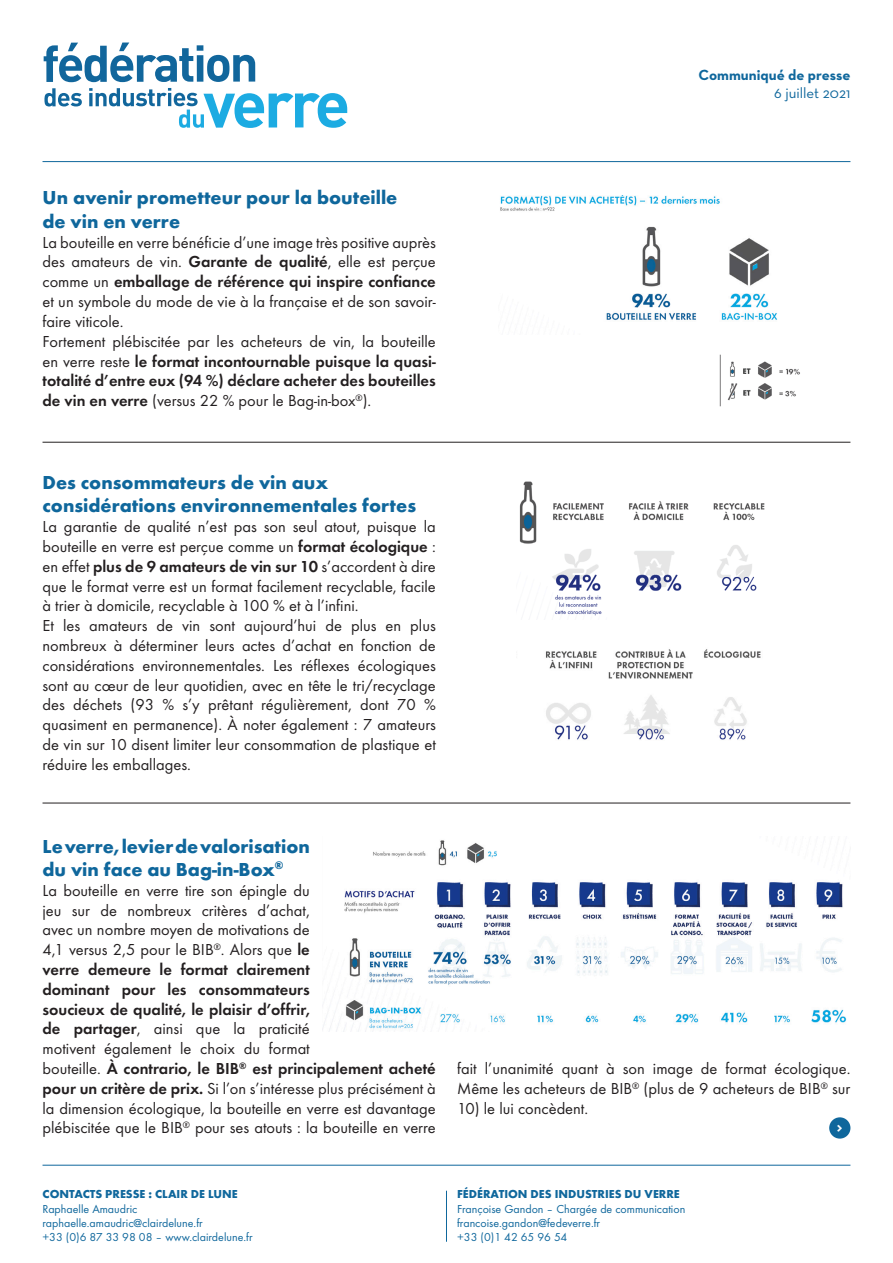
<style>
.page{position:relative;width:893px;height:1263px;background:#fff}
.page>*{position:absolute;margin:0;border:0;box-sizing:border-box;transform-origin:0 0}
.t1{font:700 19.5px "Futura T";color:#0f679c}
.t2{font:16.5px/19.8px "Futura T";color:#231f20;text-align:justify}
.t3{font:600 16.5px/19.8px "Futura T";color:#231f20;text-align:justify}
.t4{font:700 15px "Neutra Text";color:#0f679c}
.t5{font:15px "Neutra Text";color:#0f679c}
.t6{font:700 15px "Nexa";color:#fff}
.t7{font:12px "Futura T";color:#0f679c}
.t8{font:700 12px "Futura T";color:#0f679c}
.s1{font-weight:600}
.s2{font-weight:400}
</style>
<div class="page">
<img style="left:323px;top:840px;width:524px;height:191px">
<hr style="left:446px;top:1191px;width:1px;height:51px;background:#0f679c">
<svg style="left:44px;top:43px;width:211px;height:39px"></svg>
<svg style="left:44px;top:88px;width:38px;height:19px"></svg>
<svg style="left:89px;top:88px;width:258px;height:40px"></svg>
<hr style="left:43px;top:161px;width:807px;height:1px;background:#0f679c">
<hr style="left:43px;top:1165px;width:807px;height:1px;background:#0f679c">
<hr style="left:43px;top:803px;width:807px;height:1px;background:#231f20">
<hr style="left:43px;top:442px;width:807px;height:1px;background:#231f20">
<img style="left:500px;top:195px;width:278px;height:126px">
<img style="left:719px;top:354px;width:81px;height:53px">
<img style="left:519px;top:481px;width:246px;height:135px">
<img style="left:545px;top:649px;width:216px;height:91px">
<div style="left:829px;top:1117px;width:21px;height:21px;background:#0f679c;border-radius:50%"></div>
<p class="t4" style="left:698px;top:66px;width:153px">Communiqué de presse</p>
<p class="t5" style="left:774px;top:84px;width:78px">6 juillet 2021</p>
<p class="t1" style="left:43px;top:186px;width:356px">Un avenir prometteur pour la bouteille</p>
<p class="t1" style="left:43px;top:210px;width:139px">de vin en verre</p>
<p class="t2" style="left:43px;top:232px;width:395px">La bouteille en verre bénéficie d’une image très positive auprès des amateurs de vin. <span class="s1">Garante de qualité</span>, elle est perçue comme un <span class="s1">emballage de référence qui inspire confiance </span>et un symbole du mode de vie à la française et de son savoir&shy;faire viticole.</p>
<p class="t3" style="left:43px;top:331px;width:395px"><span class="s2">Fortement plébiscitée par les acheteurs de vin, la bouteille en verre reste</span> le format incontournable puisque la quasi&shy;totalité d’entre eux (94 %) déclare acheter des bouteilles de vin en verre <span class="s2">(versus 22 % pour le Bag-in-box</span><sup>®</sup><span class="s2">).</span></p>
<p class="t1" style="left:43px;top:471px;width:287px">Des consommateurs de vin aux</p>
<p class="t1" style="left:43px;top:494px;width:375px">considérations environnementales fortes</p>
<p class="t2" style="left:43px;top:517px;width:395px">La garantie de qualité n’est pas son seul atout, puisque la bouteille en verre est perçue comme un <span class="s1">format écologique</span> : en effet <span class="s1">plus de 9 amateurs de vin sur 10</span> s’accordent à dire que le format verre est un format facilement recyclable, facile à trier à domicile, recyclable à 100 % et à l’infini.</p>
<p class="t2" style="left:43px;top:616px;width:395px">Et les amateurs de vin sont aujourd’hui de plus en plus nombreux à déterminer leurs actes d’achat en fonction de considérations environnementales. Les réflexes écologiques sont au cœur de leur quotidien, avec en tête le tri/recyclage des déchets (93 % s’y prêtant régulièrement, dont 70 % quasiment en permanence). À noter également : 7 amateurs de vin sur 10 disent limiter leur consommation de plastique et réduire les emballages.</p>
<p class="t1" style="left:43px;top:834px;width:269px">Le verre, levier de valorisation</p>
<p class="t1" style="left:43px;top:858px;width:243px">du vin face au Bag-in-Box<sup>®</sup></p>
<p class="t2" style="left:43px;top:880px;width:395px;text-align:left">La bouteille en verre tire son épingle du<br>jeu sur de nombreux critères d’achat,<br>avec un nombre moyen de motivations de<br>4,1 versus 2,5 pour le BIB<sup>®</sup>. Alors que <span class="s1">le<br>verre demeure le format clairement<br>dominant pour les consommateurs<br>soucieux de qualité, le plaisir d’offrir,<br>de partager</span>, ainsi que la praticité<br>motivent également le choix du format<br>bouteille. <span class="s1">À contrario, le BIB</span><sup>®</sup> <span class="s1">est principalement acheté pour un critère de prix.</span> Si l’on s’intéresse plus précisément à la dimension écologique, la bouteille en verre est davantage plébiscitée que le BIB<sup>®</sup> pour ses atouts : la bouteille en verre</p>
<p class="t8" style="left:43px;top:1187px;width:197px">CONTACTS PRESSE : CLAIR DE LUNE</p>
<p class="t7" style="left:43px;top:1201px;width:96px">Raphaelle Amaudric</p>
<p class="t7" style="left:43px;top:1216px;width:162px">raphaelle.amaudric@clairdelune.fr</p>
<p class="t7" style="left:43px;top:1230px;width:212px">+33 (0)6 87 33 98 08 – www.clairdelune.fr</p>
<p class="t2" style="left:457px;top:1059px;width:395px">fait l’unanimité quant à son image de format écologique.<br>Même les acheteurs de BIB<sup>®</sup> (plus de 9 acheteurs de BIB<sup>®</sup> sur</p>
<p class="t2" style="left:457px;top:1098px;width:133px">10) le lui concèdent.</p>
<p class="t6" style="left:837px;top:1119px;width:7px">&gt;</p>
<p class="t8" style="left:457px;top:1187px;width:224px">FÉDÉRATION DES INDUSTRIES DU VERRE</p>
<p class="t7" style="left:457px;top:1201px;width:230px">Françoise Gandon – Chargée de communication</p>
<p class="t7" style="left:457px;top:1216px;width:145px">francoise.gandon@fedeverre.fr</p>
<p class="t7" style="left:457px;top:1230px;width:112px">+33 (0)1 42 65 96 54</p>
</div>
